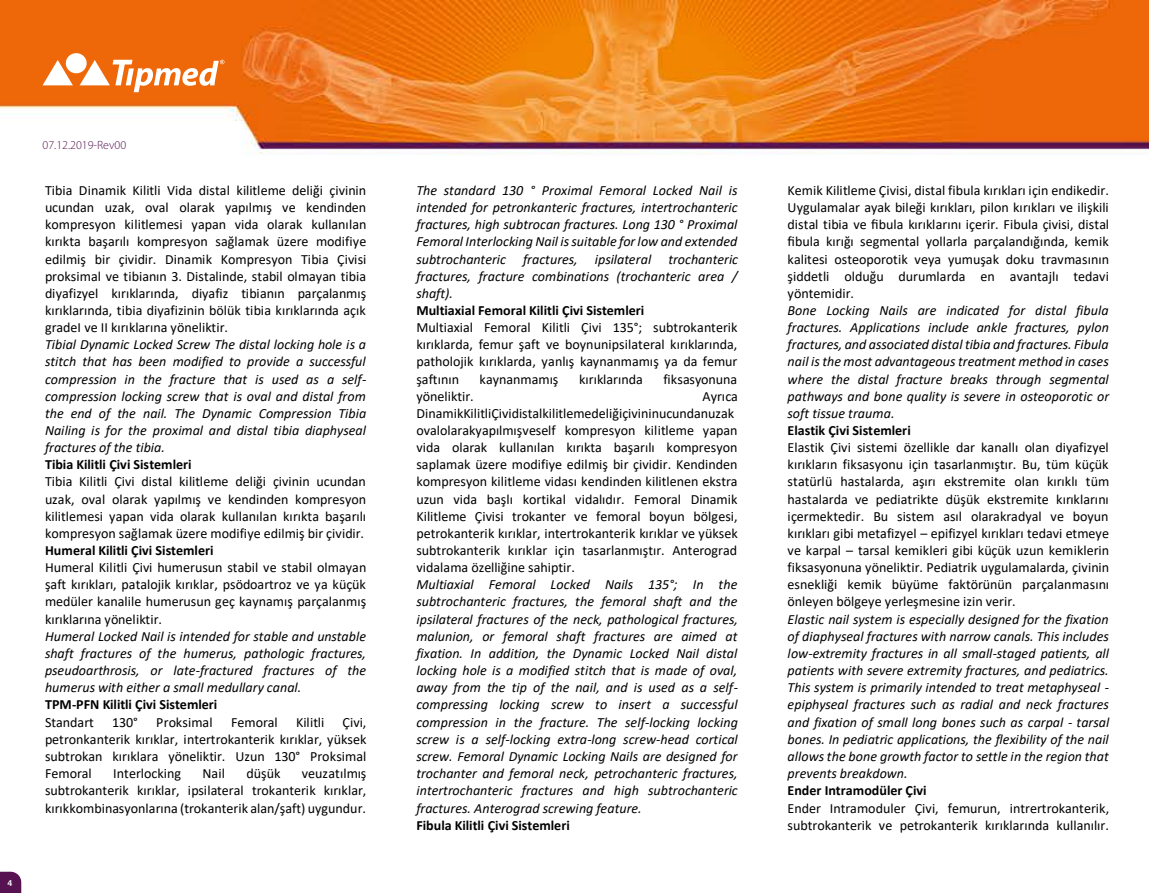
<style>
.page{position:relative;width:1149px;height:893px;background:#fff}
.page>*{position:absolute;margin:0;border:0;box-sizing:border-box;transform-origin:0 0}
.t1{font:14.1px/17.1px "Calibri";color:#000;text-align:justify}
.t2{font:italic 14.1px/17.1px "Calibri";letter-spacing:.005em;color:#000;text-align:justify}
.t3{font:700 14.1px "Calibri";letter-spacing:-.005em;color:#000}
.t4{font:300 12px "Myriad Pro";color:#571252}
.t5{font:600 9px "Myriad Pro";color:#fff}
</style>
<div class="page">
<img style="left:0;top:0;width:1148px;height:893px">
<svg style="left:43px;top:60px;width:30px;height:25px"></svg>
<svg style="left:80px;top:60px;width:144px;height:32px"></svg>
<div style="left:66px;top:53px;width:21px;height:20px;background:#fff;border-radius:50%"></div>
<svg style="left:0;top:872px;width:21px;height:21px"></svg>
<p class="t5" style="left:7px;top:877px;width:6px">4</p>
<p class="t4" style="left:43px;top:137px;width:85px">07.12.2019-Rev00</p>
<p class="t1" style="left:45px;top:181px;width:323px">Tibia Dinamik Kilitli Vida distal kilitleme deliği çivinin ucundan uzak, oval olarak yapılmış ve kendinden kompresyon kilitlemesi yapan vida olarak kullanılan kırıkta başarılı kompresyon sağlamak üzere modifiye edilmiş bir çividir. Dinamik Kompresyon Tibia Çivisi proksimal ve tibianın 3. Distalinde, stabil olmayan tibia diyafizyel kırıklarında, diyafiz tibianın parçalanmış kırıklarında, tibia diyafizinin bölük tibia kırıklarında açık gradeI ve II kırıklarına yöneliktir.</p>
<p class="t2" style="left:45px;top:335px;width:323px">Tibial Dynamic Locked Screw The distal locking hole is a stitch that has been modified to provide a successful compression in the fracture that is used as a self&shy;compression locking screw that is oval and distal from the end of the nail. The Dynamic Compression Tibia Nailing is for the proximal and distal tibia diaphyseal fractures of the tibia.</p>
<p class="t3" style="left:45px;top:455px;width:148px">Tibia Kilitli Çivi Sistemleri</p>
<p class="t1" style="left:45px;top:473px;width:322px">Tibia Kilitli Çivi distal kilitleme deliği çivinin ucundan uzak, oval olarak yapılmış ve kendinden kompresyon kilitlemesi yapan vida olarak kullanılan kırıkta başarılı kompresyon sağlamak üzere modifiye edilmiş bir çividir.</p>
<p class="t3" style="left:45px;top:540px;width:170px">Humeral Kilitli Çivi Sistemleri</p>
<p class="t1" style="left:45px;top:559px;width:323px">Humeral Kilitli Çivi humerusun stabil ve stabil olmayan şaft kırıkları, patalojik kırıklar, psödoartroz ve ya küçük medüler kanalile humerusun geç kaynamış parçalanmış kırıklarına yöneliktir.</p>
<p class="t2" style="left:45px;top:627px;width:322px">Humeral Locked Nail is intended for stable and unstable shaft fractures of the humerus, pathologic fractures, pseudoarthrosis, or late-fractured fractures of the humerus with either a small medullary canal.</p>
<p class="t3" style="left:45px;top:695px;width:174px">TPM-PFN Kilitli Çivi Sistemleri</p>
<p class="t1" style="left:45px;top:713px;width:50px">Standart</p>
<p class="t1" style="left:112px;top:713px;width:27px">130°</p>
<p class="t1" style="left:156px;top:713px;width:58px">Proksimal</p>
<p class="t1" style="left:231px;top:713px;width:48px">Femoral</p>
<p class="t1" style="left:296px;top:713px;width:30px">Kilitli</p>
<p class="t1" style="left:45px;top:713px;width:323px;text-indent:297px">Çivi, petronkanterik kırıklar, intertrokanterik kırıklar, yüksek subtrokan kırıklara yöneliktir. Uzun 130° Proksimal Femoral</p>
<p class="t1" style="left:45px;top:765px;width:323px;text-indent:257px">veuzatılmış subtrokanterik kırıklar, ipsilateral trokanterik kırıklar, kırıkkombinasyonlarına (trokanterik alan/şaft) uygundur.</p>
<p class="t1" style="left:113px;top:765px;width:69px">Interlocking</p>
<p class="t1" style="left:202px;top:765px;width:24px">Nail</p>
<p class="t1" style="left:246px;top:765px;width:35px">düşük</p>
<p class="t2" style="left:416px;top:181px;width:323px">The standard 130 ° Proximal Femoral Locked Nail is intended for petronkanteric fractures, intertrochanteric fractures, high subtrocan fractures. Long 130 ° Proximal Femoral Interlocking Nail is suitable for low and extended subtrochanteric fractures, ipsilateral trochanteric fractures, fracture combinations (trochanteric area / shaft).</p>
<p class="t3" style="left:416px;top:300px;width:229px">Multiaxial Femoral Kilitli Çivi Sistemleri</p>
<p class="t1" style="left:416px;top:318px;width:323px">Multiaxial Femoral Kilitli Çivi 135°; subtrokanterik kırıklarda, femur şaft ve boynunipsilateral kırıklarında, patholojik kırıklarda, yanlış kaynanmamış ya da femur şaftının</p>
<p class="t1" style="left:479px;top:370px;width:80px">kaynanmamış</p>
<p class="t1" style="left:579px;top:370px;width:65px">kırıklarında</p>
<p class="t1" style="left:663px;top:370px;width:75px">fiksasyonuna</p>
<p class="t1" style="left:416px;top:387px;width:59px">yöneliktir.</p>
<p class="t1" style="left:416px;top:387px;width:323px;text-align:left;text-indent:286px">Ayrıca DinamikKilitliÇividistalkilitlemedeliğiçivininucundanuzak ovalolarakyapılmışveself kompresyon kilitleme yapan vida olarak kullanılan kırıkta başarılı kompresyon saplamak üzere modifiye edilmiş bir çividir. Kendinden kompresyon kilitleme vidası kendinden kilitlenen ekstra uzun vida başlı kortikal vidalıdır. Femoral Dinamik Kilitleme Çivisi trokanter ve femoral boyun bölgesi, petrokanterik kırıklar, intertrokanterik kırıklar ve yüksek subtrokanterik kırıklar için tasarlanmıştır. Anterograd vidalama özelliğine sahiptir.</p>
<p class="t2" style="left:416px;top:575px;width:323px">Multiaxial Femoral Locked Nails 135°; In the subtrochanteric fractures, the femoral shaft and the ipsilateral fractures of the neck, pathological fractures, malunion, or femoral shaft fractures are aimed at fixation. In addition, the Dynamic Locked Nail distal locking hole is a modified stitch that is made of oval, away from the tip of the nail, and is used as a self&shy;compressing locking screw to insert a successful compression in the fracture. The self-locking locking screw is a self-locking extra-long screw-head cortical screw. Femoral Dynamic Locking Nails are designed for trochanter and femoral neck, petrochanteric fractures, intertrochanteric fractures and high subtrochanteric fractures. Anterograd screwing feature.</p>
<p class="t3" style="left:416px;top:815px;width:155px">Fibula Kilitli Çivi Sistemleri</p>
<p class="t1" style="left:787px;top:181px;width:323px">Kemik Kilitleme Çivisi, distal fibula kırıkları için endikedir.<br>Uygulamalar ayak bileği kırıkları, pilon kırıkları ve ilişkili distal tibia ve fibula kırıklarını içerir. Fibula çivisi, distal fibula kırığı segmental yollarla parçalandığında, kemik kalitesi osteoporotik veya yumuşak doku travmasının şiddetli olduğu durumlarda en avantajlı tedavi yöntemidir.</p>
<p class="t2" style="left:787px;top:301px;width:323px">Bone Locking Nails are indicated for distal fibula fractures. Applications include ankle fractures, pylon fractures, and associated distal tibia and fractures. Fibula nail is the most advantageous treatment method in cases where the distal fracture breaks through segmental pathways and bone quality is severe in osteoporotic or soft tissue trauma.</p>
<p class="t3" style="left:787px;top:420px;width:125px">Elastik Çivi Sistemleri</p>
<p class="t1" style="left:787px;top:438px;width:323px">Elastik Çivi sistemi özellikle dar kanallı olan diyafizyel kırıkların fiksasyonu için tasarlanmıştır. Bu, tüm küçük statürlü hastalarda, aşırı ekstremite olan kırıklı tüm hastalarda ve pediatrikte düşük ekstremite kırıklarını içermektedir. Bu sistem asıl olarakradyal ve boyun kırıkları gibi metafizyel – epifizyel kırıkları tedavi etmeye ve karpal – tarsal kemikleri gibi küçük uzun kemiklerin fiksasyonuna yöneliktir. Pediatrik uygulamalarda, çivinin esnekliği kemik büyüme faktörünün parçalanmasını önleyen bölgeye yerleşmesine izin verir.</p>
<p class="t2" style="left:787px;top:610px;width:323px">Elastic nail system is especially designed for the fixation of diaphyseal fractures with narrow canals. This includes low-extremity fractures in all small-staged patients, all patients with severe extremity fractures, and pediatrics.<br>This system is primarily intended to treat metaphyseal - epiphyseal fractures such as radial and neck fractures and fixation of small long bones such as carpal - tarsal bones. In pediatric applications, the flexibility of the nail allows the bone growth factor to settle in the region that prevents breakdown.</p>
<p class="t3" style="left:787px;top:781px;width:141px">Ender Intramodüler Çivi</p>
<p class="t1" style="left:787px;top:799px;width:323px">Ender Intramoduler Çivi, femurun, intrertrokanterik, subtrokanterik ve petrokanterik kırıklarında kullanılır.</p>
</div>
